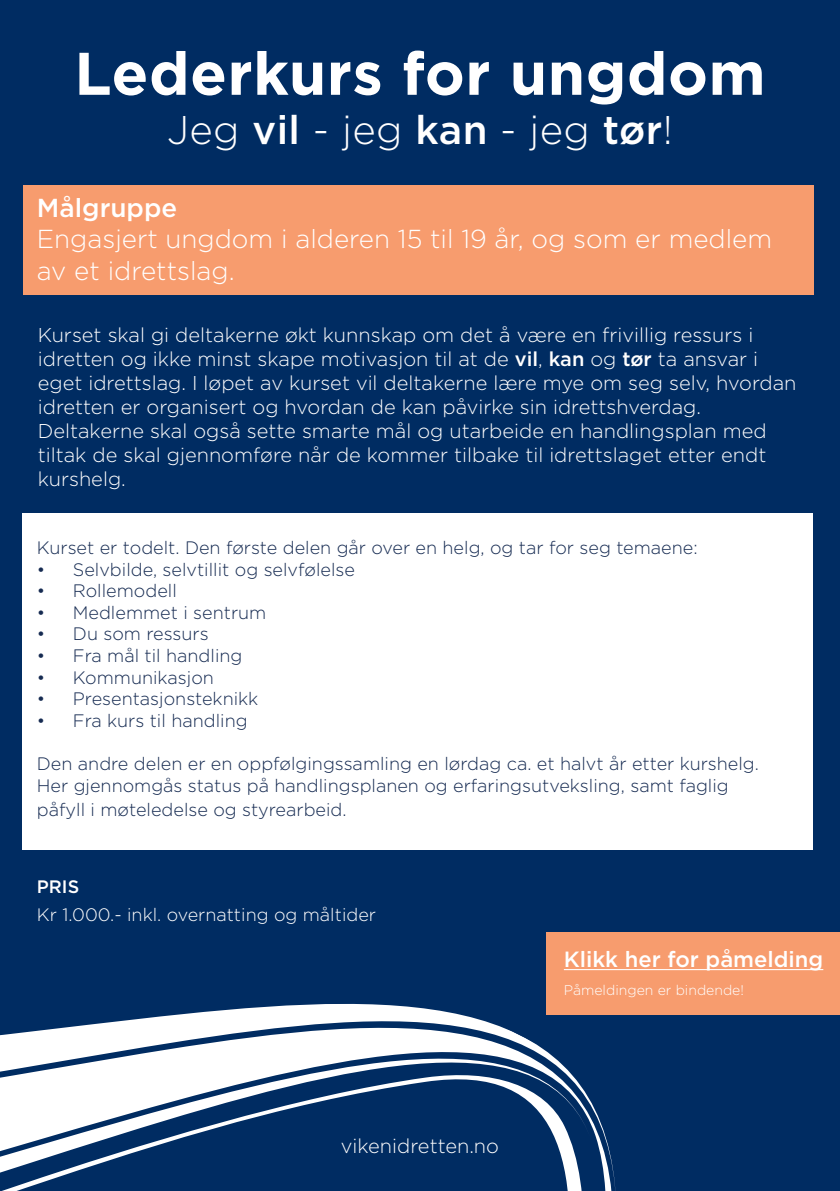
<style>
.page{position:relative;width:840px;height:1191px;background:#fff}
.page>*{position:absolute;margin:0;border:0;box-sizing:border-box;transform-origin:0 0}
.t1{font:700 60px "Gotham";letter-spacing:.01em;color:#fff}
.t2{font:300 40px "Gotham";letter-spacing:.01em;color:#fff}
.t3{font:300 26px/31.2px "Gotham";color:#fff}
.t4{font:500 26px "Gotham";color:#fff}
.t5{font:500 22px "Gotham";color:#fff}
.t6{font:300 20px/24px "Gotham";color:#fff}
.t7{font:300 18px/21.6px "Gotham";color:#162b52}
.t8{font:300 18px "Gotham";color:#fff}
.t9{font:500 18px "Gotham";color:#fff}
.t10{font:300 14px "Gotham";color:#fff}
.s1{font-weight:500}
</style>
<div class="page">
<div style="left:0;top:0;width:839px;height:1191px;background:#002c62"></div>
<div style="left:23px;top:186px;width:790px;height:109px;background:#f79c6e"></div>
<div style="left:22px;top:513px;width:790px;height:336px;background:#fff"></div>
<svg style="left:0;top:849px;width:637px;height:342px"></svg>
<div style="left:546px;top:933px;width:293px;height:82px;background:#f79c6e"></div>
<hr style="left:563px;top:969px;width:259px;height:1px;background:#fff">
<h1 class="t1" style="left:74px;top:34px;width:692px">Lederkurs for ungdom</h1>
<h2 class="t2" style="left:167px;top:105px;width:507px">Jeg <span class="s1">vil</span> - jeg <span class="s1">kan</span> - jeg <span class="s1">tør</span>!</h2>
<h3 class="t4" style="left:37px;top:191px;width:142px">Målgruppe</h3>
<h3 class="t3" style="left:37px;top:223px;width:736px">Engasjert ungdom i alderen 15 til 19 år, og som er medlem av et idrettslag.</h3>
<p class="t6" style="left:38px;top:322px;width:759px">Kurset skal gi deltakerne økt kunnskap om det å være en frivillig ressurs i idretten og ikke minst skape motivasjon til at de <span class="s1">vil</span>, <span class="s1">kan</span> og <span class="s1">tør</span> ta ansvar i eget idrettslag. I løpet av kurset vil deltakerne lære mye om seg selv, hvordan idretten er organisert og hvordan de kan påvirke sin idrettshverdag.<br>Deltakerne skal også sette smarte mål og utarbeide en handlingsplan med tiltak de skal gjennomføre når de kommer tilbake til idrettslaget etter endt kurshelg.</p>
<p class="t7" style="left:37px;top:536px;width:662px">Kurset er todelt. Den første delen går over en helg, og tar for seg temaene:</p>
<p class="t7" style="left:37px;top:558px;width:319px">• Selvbilde, selvtillit og selvfølelse</p>
<p class="t7" style="left:37px;top:579px;width:141px">• Rollemodell</p>
<p class="t7" style="left:37px;top:601px;width:231px">• Medlemmet i sentrum</p>
<p class="t7" style="left:37px;top:622px;width:173px">• Du som ressurs</p>
<p class="t7" style="left:37px;top:644px;width:207px">• Fra mål til handling</p>
<p class="t7" style="left:37px;top:666px;width:178px">• Kommunikasjon</p>
<p class="t7" style="left:37px;top:687px;width:223px">• Presentasjonsteknikk</p>
<p class="t7" style="left:37px;top:709px;width:212px">• Fra kurs til handling</p>
<p class="t7" style="left:37px;top:752px;width:723px">Den andre delen er en oppfølgingssamling en lørdag ca. et halvt år etter kurshelg.<br>Her gjennomgås status på handlingsplanen og erfaringsutveksling, samt faglig</p>
<p class="t7" style="left:37px;top:798px;width:311px">påfyll i møteledelse og styrearbeid.</p>
<p class="t9" style="left:37px;top:875px;width:44px">PRIS</p>
<p class="t8" style="left:37px;top:903px;width:340px">Kr 1.000.- inkl. overnatting og måltider</p>
<p class="t6" style="left:341px;top:1133px;width:159px">vikenidretten.no</p>
<p class="t5" style="left:563px;top:945px;width:261px">Klikk her for påmelding</p>
<p class="t10" style="left:563px;top:981px;width:181px">Påmeldingen er bindende!</p>
</div>
